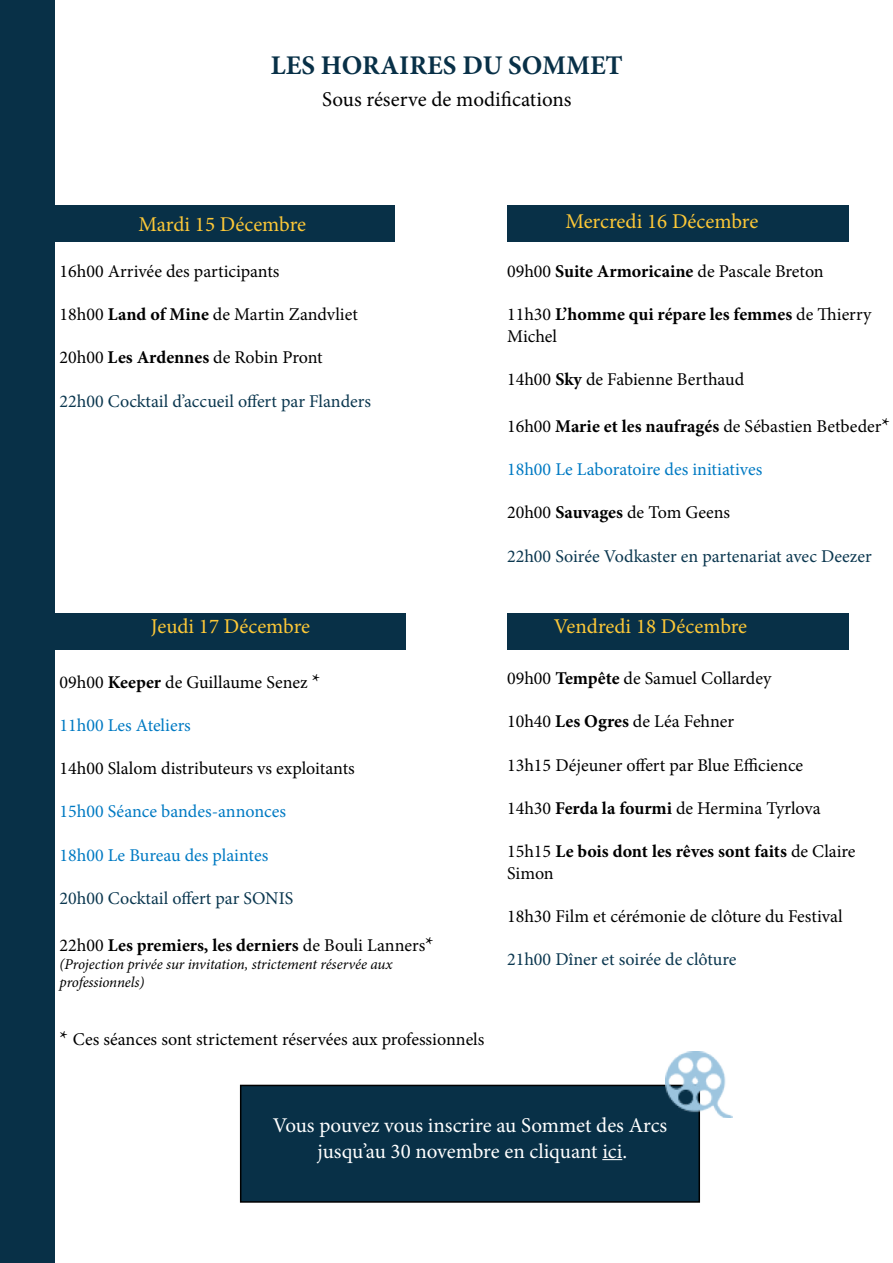
<style>
.page{position:relative;width:893px;height:1263px;background:#fff}
.page>*{position:absolute;margin:0;border:0;box-sizing:border-box;transform-origin:0 0}
.t1{font:700 27px "Minion Pro";color:#083047}
.t2{font:21px/25.2px "Minion Pro";letter-spacing:-.005em;color:#fff;text-align:center}
.t3{font:21px "Minion Pro";color:#fdc837}
.t4{font:21px "Minion Pro";color:#000}
.t5{font:18px "Minion Pro";color:#000}
.t6{font:18px "Minion Pro";color:#0b374f}
.t7{font:700 18px/21.6px "Minion Pro";color:#000}
.t8{font:18px "Minion Pro";color:#007ac3}
.t9{font:italic 15px/18px "Minion Pro";letter-spacing:-.01em;color:#000}
.s1{font-weight:700}
.s2{font-size:21px}
.s3{font-weight:400}
.s4{font-weight:400;font-size:21px}
</style>
<div class="page">
<div style="left:0;top:0;width:54px;height:1263px;background:#083047"></div>
<div style="left:50px;top:205px;width:344px;height:36px;background:#083047"></div>
<div style="left:507px;top:205px;width:341px;height:36px;background:#083047"></div>
<div style="left:54px;top:613px;width:352px;height:36px;background:#083047"></div>
<div style="left:507px;top:613px;width:341px;height:36px;background:#083047"></div>
<div style="left:241px;top:1085px;width:458px;height:117px;background:#083047"></div>
<div style="left:240px;top:1085px;width:460px;height:118px;border:2px solid #000"></div>
<svg style="left:602px;top:1159px;width:20px;height:1px"></svg>
<img style="left:666px;top:1052px;width:66px;height:65px">
<h1 class="t1" style="left:271px;top:46px;width:354px">LES HORAIRES DU SOMMET</h1>
<p class="t4" style="left:322px;top:85px;width:251px">Sous réserve de modifications</p>
<p class="t3" style="left:139px;top:210px;width:169px">Mardi 15 Décembre</p>
<p class="t5" style="left:60px;top:259px;width:222px">16h00 Arrivée des participants</p>
<p class="t5" style="left:60px;top:302px;width:300px">18h00 <span class="s1">Land of Mine</span> de Martin Zandvliet</p>
<p class="t5" style="left:60px;top:346px;width:265px">20h00 <span class="s1">Les Ardennes</span> de Robin Pront</p>
<p class="t6" style="left:60px;top:389px;width:313px">22h00 Cocktail d’accueil offert par Flanders</p>
<p class="t3" style="left:151px;top:613px;width:161px">Jeudi 17 Décembre</p>
<p class="t5" style="left:60px;top:670px;width:262px">09h00 <span class="s1">Keeper</span> de Guillaume Senez <span class="s2">*</span></p>
<p class="t8" style="left:60px;top:713px;width:133px">11h00 Les Ateliers</p>
<p class="t5" style="left:60px;top:756px;width:297px">14h00 Slalom distributeurs vs exploitants</p>
<p class="t8" style="left:60px;top:800px;width:228px">15h00 Séance bandes-annonces</p>
<p class="t8" style="left:60px;top:843px;width:210px">18h00 Le Bureau des plaintes</p>
<p class="t6" style="left:60px;top:886px;width:235px">20h00 Cocktail offert par SONIS</p>
<p class="t7" style="left:60px;top:934px;width:376px"><span class="s3">22h00</span> Les premiers, les derniers <span class="s3">de Bouli Lanners</span><span class="s4">*</span></p>
<p class="t9" style="left:60px;top:955px;width:335px">(Projection privée sur invitation, strictement réservée aux professionnels)</p>
<p class="t5" style="left:60px;top:1027px;width:426px"><span class="s2">*</span> Ces séances sont strictement réservées aux professionnels</p>
<p class="t3" style="left:566px;top:207px;width:194px">Mercredi 16 Décembre</p>
<p class="t5" style="left:507px;top:259px;width:318px">09h00 <span class="s1">Suite Armoricaine</span> de Pascale Breton</p>
<p class="t7" style="left:507px;top:303px;width:366px"><span class="s3">11h30</span> L’homme qui répare les femmes <span class="s3">de Thierry<br>Michel</span></p>
<p class="t5" style="left:507px;top:367px;width:239px">14h00 <span class="s1">Sky</span> de Fabienne Berthaud</p>
<p class="t5" style="left:507px;top:414px;width:384px">16h00 <span class="s1">Marie et les naufragés</span> de Sébastien Betbeder<span class="s2">*</span></p>
<p class="t8" style="left:507px;top:457px;width:257px">18h00 Le Laboratoire des initiatives</p>
<p class="t5" style="left:507px;top:500px;width:225px">20h00 <span class="s1">Sauvages</span> de Tom Geens</p>
<p class="t6" style="left:507px;top:544px;width:366px">22h00 Soirée Vodkaster en partenariat avec Deezer</p>
<p class="t3" style="left:554px;top:613px;width:195px">Vendredi 18 Décembre</p>
<p class="t5" style="left:507px;top:666px;width:266px">09h00 <span class="s1">Tempête</span> de Samuel Collardey</p>
<p class="t5" style="left:507px;top:710px;width:229px">10h40 <span class="s1">Les Ogres</span> de Léa Fehner</p>
<p class="t5" style="left:507px;top:753px;width:298px">13h15 Déjeuner offert par Blue Efficience</p>
<p class="t5" style="left:507px;top:796px;width:315px">14h30 <span class="s1">Ferda la fourmi</span> de Hermina Tyrlova</p>
<p class="t7" style="left:507px;top:840px;width:350px"><span class="s3">15h15</span> Le bois dont les rêves sont faits <span class="s3">de Claire<br>Simon</span></p>
<p class="t5" style="left:507px;top:904px;width:337px">18h30 Film et cérémonie de clôture du Festival</p>
<p class="t6" style="left:507px;top:947px;width:231px">21h00 Dîner et soirée de clôture</p>
<p class="t2" style="left:273px;top:1113px;width:396px">Vous pouvez vous inscrire au Sommet des Arcs jusqu’au 30 novembre en cliquant ici.</p>
</div>
